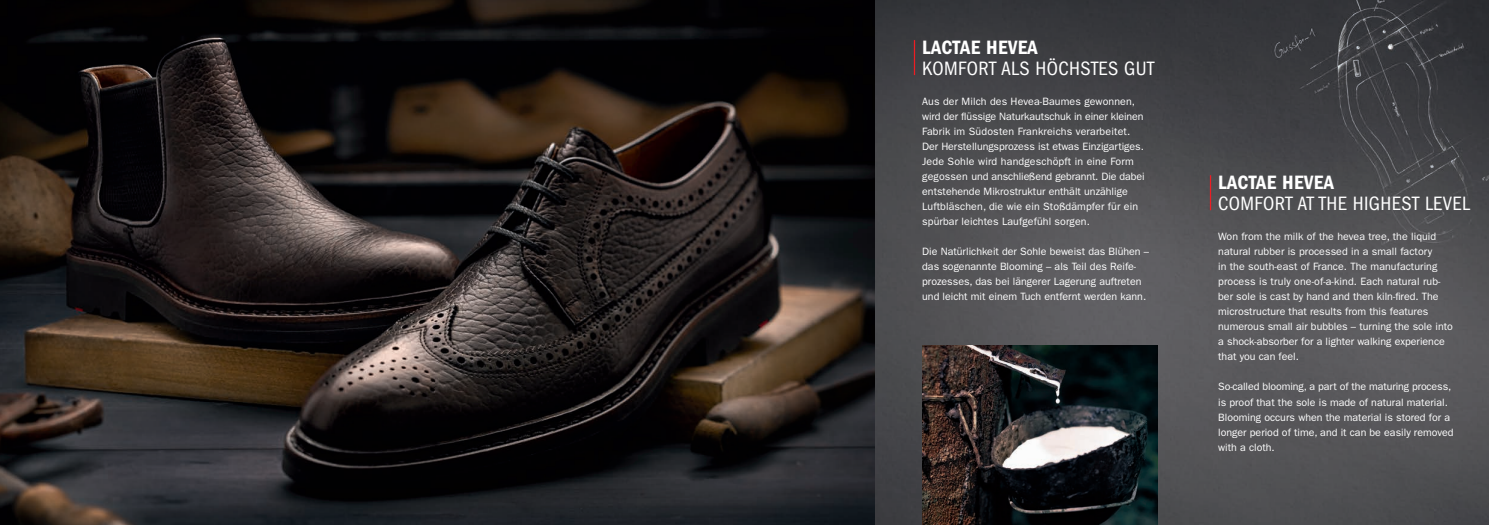
<style>
.page{position:relative;width:1489px;height:525px;background:#fff}
.page>*{position:absolute;margin:0;border:0;box-sizing:border-box;transform-origin:0 0}
.t1{font:condensed 20px "ITC Franklin Gothic Std";letter-spacing:.02em;color:#fff}
.t2{font:20px "ITC Franklin Gothic Std Dm Cd";letter-spacing:.02em;color:#fff}
.t3{font:10.62px/15px "ITC Franklin Gothic Std";color:#fff}
</style>
<div class="page">
<img style="left:874px;top:0;width:614px;height:524px">
<img style="left:0;top:0;width:874px;height:524px">
<img style="left:922px;top:345px;width:235px;height:179px">
<hr style="left:1209px;top:175px;width:1px;height:35px;background:#ee1d23">
<hr style="left:913px;top:40px;width:2px;height:35px;background:#ee1d23">
<h1 class="t2" style="left:922px;top:40px;width:117px">LACTAE HEVEA</h1>
<h1 class="t1" style="left:922px;top:61px;width:234px">KOMFORT ALS HÖCHSTES GUT</h1>
<p class="t3" style="left:922px;top:95px;width:224px">Aus der Milch des Hevea-Baumes gewonnen, wird der flüssige Naturkautschuk in einer kleinen Fabrik im Südosten Frankreichs verarbeitet.<br>Der Herstellungsprozess ist etwas Einzigartiges.<br>Jede Sohle wird handgeschöpft in eine Form gegossen und anschließend gebrannt. Die dabei entstehende Mikrostruktur enthält unzählige Luftbläschen, die wie ein Stoßdämpfer für ein spürbar leichtes Laufgefühl sorgen.</p>
<p class="t3" style="left:922px;top:245px;width:228px">Die Natürlichkeit der Sohle beweist das Blühen – das sogenannte Blooming – als Teil des Reife&shy;prozesses, das bei längerer Lagerung auftreten und leicht mit einem Tuch entfernt werden kann.</p>
<h1 class="t2" style="left:1218px;top:175px;width:117px">LACTAE HEVEA</h1>
<h1 class="t1" style="left:1218px;top:196px;width:253px">COMFORT AT THE HIGHEST LEVEL</h1>
<p class="t3" style="left:1218px;top:230px;width:236px">Won from the milk of the hevea tree, the liquid natural rubber is processed in a small factory<br>in the south-east of France. The manufacturing process is truly one-of-a-kind. Each natural rub&shy;ber sole is cast by hand and then kiln-fired. The microstructure that results from this features numerous small air bubbles – turning the sole into a shock-absorber for a lighter walking experience that you can feel.</p>
<p class="t3" style="left:1218px;top:380px;width:237px">So-called blooming, a part of the maturing process, is proof that the sole is made of natural material.<br>Blooming occurs when the material is stored for a longer period of time, and it can be easily removed with a cloth.</p>
</div>
